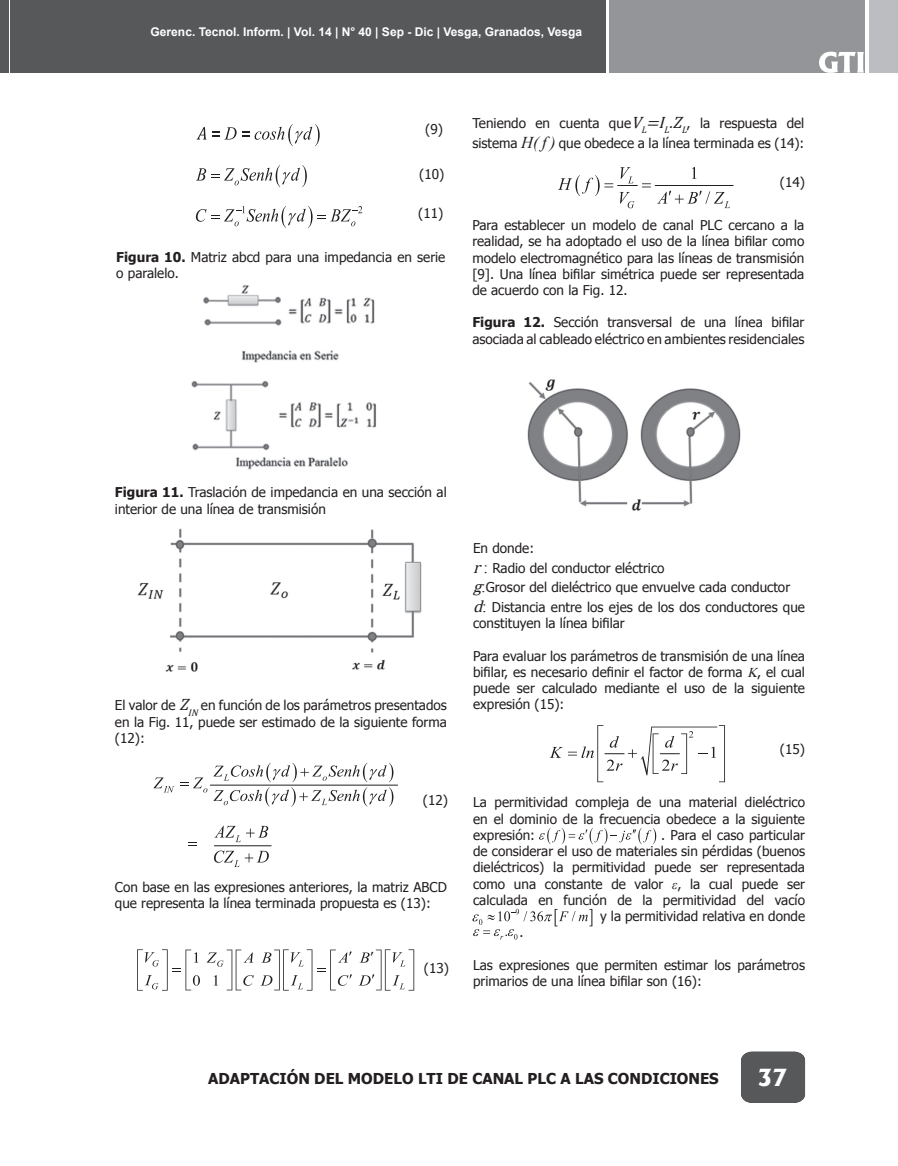
<style>
.page{position:relative;width:898px;height:1166px;background:#fff}
.page>*{position:absolute;margin:0;border:0;box-sizing:border-box;transform-origin:0 0}
.t1{font:800 22.5px "Albertus";color:#fff}
.t2{font:700 15px "Tahoma";color:#231f20}
.t3{font:13.5px/16.2px "Tahoma";color:#231f20}
.t4{font:700 12px "Arial";color:#fff}
.s1{font-weight:700}
.s2{font-family:"Cambria Math";font-style:italic;font-size:16.5px}
.s3{font-family:"Times New Roman";font-style:italic;font-size:16.5px}
.s4{font-family:"Times New Roman";font-size:16.5px}
.s5{font-family:"Times New Roman";font-style:italic}
</style>
<div class="page">
<div style="left:10px;top:0;width:595px;height:73px;background:#57585a"></div>
<div style="left:609px;top:0;width:255px;height:73px;background:#939598"></div>
<div style="left:868px;top:0;width:29px;height:73px;background:#bcbdc0"></div>
<div style="left:741px;top:1051px;width:63px;height:51px;background:#57585a"></div>
<div style="left:0;top:0;width:9px;height:73px;background:#57585a"></div>
<svg style="left:819px;top:52px;width:44px;height:21px"></svg>
<img style="left:191px;top:285px;width:185px;height:185px">
<img style="left:137px;top:528px;width:285px;height:144px">
<img style="left:527px;top:379px;width:214px;height:132px">
<svg style="left:197px;top:127px;width:9px;height:12px"></svg>
<svg style="left:212px;top:127px;width:24px;height:12px"></svg>
<svg style="left:242px;top:124px;width:77px;height:22px"></svg>
<svg style="left:196px;top:165px;width:111px;height:22px"></svg>
<svg style="left:196px;top:206px;width:166px;height:22px"></svg>
<svg style="left:207px;top:949px;width:47px;height:41px"></svg>
<svg style="left:137px;top:949px;width:63px;height:41px"></svg>
<svg style="left:260px;top:949px;width:91px;height:41px"></svg>
<hr style="left:655px;top:185px;width:77px;height:1px;background:#231f20">
<svg style="left:692px;top:167px;width:4px;height:12px"></svg>
<svg style="left:558px;top:167px;width:92px;height:41px"></svg>
<svg style="left:657px;top:191px;width:72px;height:17px"></svg>
<svg style="left:549px;top:725px;width:175px;height:57px"></svg>
<svg style="left:539px;top:828px;width:117px;height:16px"></svg>
<svg style="left:472px;top:908px;width:120px;height:31px"></svg>
<svg style="left:153px;top:777px;width:21px;height:15px"></svg>
<svg style="left:180px;top:777px;width:27px;height:15px"></svg>
<svg style="left:213px;top:763px;width:180px;height:43px"></svg>
<svg style="left:214px;top:850px;width:25px;height:16px"></svg>
<svg style="left:214px;top:825px;width:54px;height:16px"></svg>
<svg style="left:189px;top:842px;width:8px;height:4px"></svg>
<svg style="left:245px;top:850px;width:24px;height:12px"></svg>
<hr style="left:210px;top:784px;width:188px;height:1px;background:#231f20">
<hr style="left:214px;top:845px;width:57px;height:1px;background:#231f20">
<svg style="left:358px;top:949px;width:56px;height:41px"></svg>
<p class="t4" style="left:150px;top:24px;width:433px">Gerenc. Tecnol. Inform. | Vol. 14 | N° 40 | Sep - Dic | Vesga, Granados, Vesga</p>
<p class="t3" style="left:425px;top:121px;width:19px">(9)</p>
<p class="t3" style="left:419px;top:165px;width:27px">(10)</p>
<p class="t3" style="left:418px;top:204px;width:27px">(11)</p>
<p class="t3" style="left:116px;top:248px;width:330px"><span class="s1">Figura 10.</span> Matriz abcd para una impedancia en serie o paralelo.</p>
<p class="t3" style="left:472px;top:112px;width:333px;line-height:19.8px">Teniendo en cuenta que<span class="s2">V</span><sub>L</sub><span class="s2">=I</span><sub>L</sub><span class="s2">.Z</span><sub>L</sub>, la respuesta del sistema <span class="s3">H( f )</span> que obedece a la línea terminada es (14):</p>
<p class="t3" style="left:779px;top:173px;width:27px">(14)</p>
<p class="t3" style="left:472px;top:216px;width:333px;text-align:justify">Para establecer un modelo de canal PLC cercano a la realidad, se ha adoptado el uso de la línea bifilar como modelo electromagnético para las líneas de transmisión [9]. Una línea bifilar simétrica puede ser representada de acuerdo con la Fig. 12.</p>
<p class="t3" style="left:472px;top:314px;width:333px"><span class="s1">Figura 12.</span> Sección transversal de una línea bifilar asociada al cableado eléctrico en ambientes residenciales</p>
<p class="t3" style="left:115px;top:483px;width:333px"><span class="s1">Figura 11.</span> Traslación de impedancia en una sección al interior de una línea de transmisión</p>
<p class="t3" style="left:115px;top:696px;width:333px;text-align:justify">El valor de <span class="s2">Z</span><sub>IN</sub>en función de los parámetros presentados en la Fig. 11, puede ser estimado de la siguiente forma (12):</p>
<p class="t3" style="left:422px;top:791px;width:27px">(12)</p>
<p class="t3" style="left:115px;top:877px;width:333px">Con base en las expresiones anteriores, la matriz ABCD que representa la línea terminada propuesta es (13):</p>
<p class="t3" style="left:424px;top:958px;width:27px">(13)</p>
<p class="t3" style="left:473px;top:537px;width:333px;line-height:19.8px">En donde:<br><span class="s2">r</span><span class="s4">:</span> Radio del conductor eléctrico<br><span class="s2">g</span><span class="s4">:</span>Grosor del dieléctrico que envuelve cada conductor <span class="s2">d</span><span class="s4">:</span> Distancia entre los ejes de los dos conductores que</p>
<p class="t3" style="left:473px;top:614px;width:153px">constituyen la línea bifilar</p>
<p class="t3" style="left:473px;top:647px;width:333px;text-align:justify">Para evaluar los parámetros de transmisión de una línea bifilar, es necesario definir el factor de forma <span class="s5">K</span>, el cual puede ser calculado mediante el uso de la siguiente expresión (15):</p>
<p class="t3" style="left:779px;top:740px;width:27px">(15)</p>
<p class="t3" style="left:473px;top:793px;width:333px;text-align:justify">La permitividad compleja de una material dieléctrico en el dominio de la frecuencia obedece a la siguiente expresión:</p>
<p class="t3" style="left:661px;top:826px;width:145px">. Para el caso particular</p>
<p class="t3" style="left:473px;top:842px;width:333px">de considerar el uso de materiales sin pérdidas (buenos</p>
<p class="t3" style="left:473px;top:858px;width:333px">dieléctricos) la permitividad puede ser representada</p>
<p class="t3" style="left:473px;top:874px;width:333px">como una constante de valor <span class="s5">ε</span>, la cual puede ser</p>
<p class="t3" style="left:473px;top:890px;width:333px">calculada en función de la permitividad del vacío</p>
<p class="t3" style="left:600px;top:907px;width:206px">y la permitividad relativa en donde</p>
<p class="t3" style="left:519px;top:923px;width:6px">.</p>
<p class="t3" style="left:473px;top:955px;width:333px">Las expresiones que permiten estimar los parámetros primarios de una línea bifilar son (16):</p>
<p class="t2" style="left:208px;top:1067px;width:512px">ADAPTACIÓN DEL MODELO LTI DE CANAL PLC A LAS CONDICIONES</p>
<h1 class="t1" style="left:757px;top:1062px;width:31px">37</h1>
</div>
